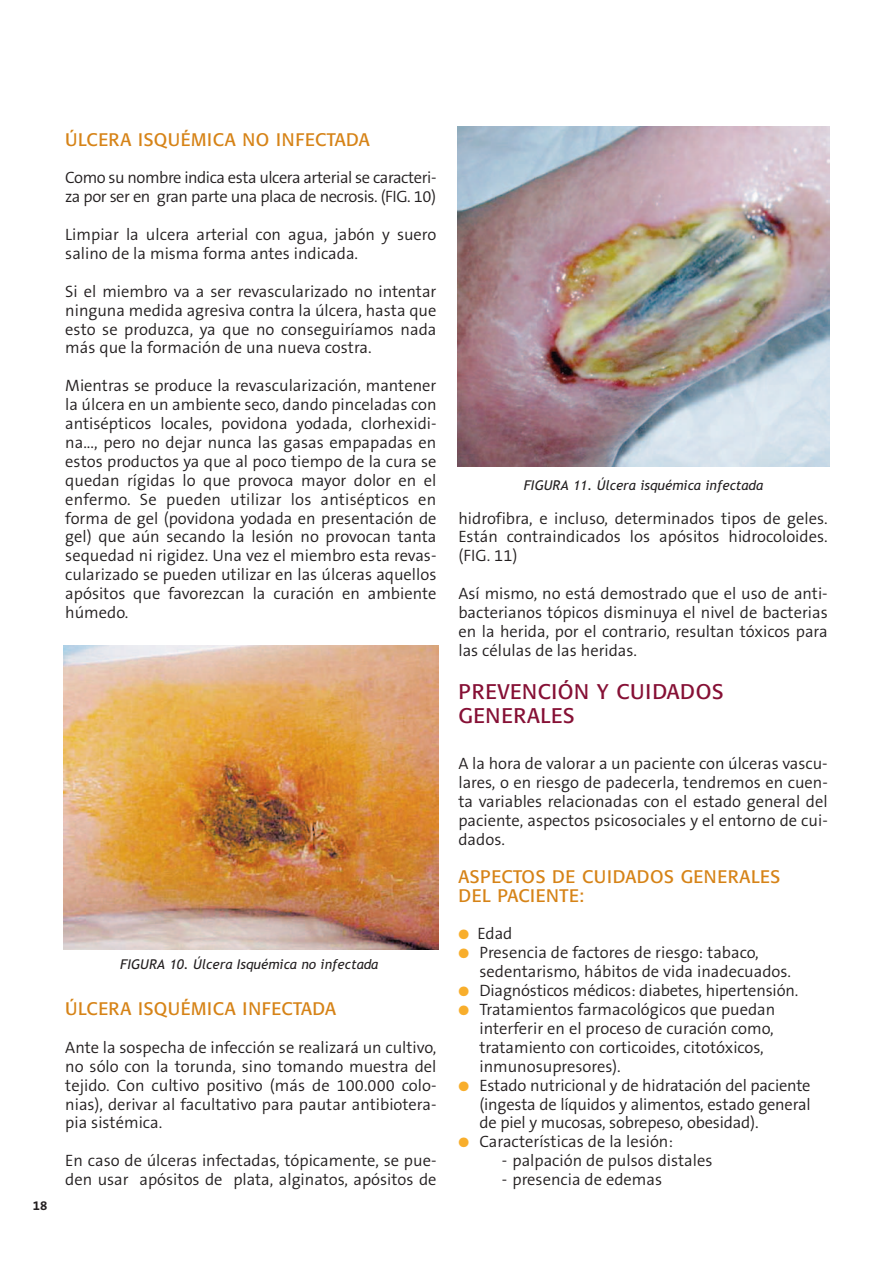
<style>
.page{position:relative;width:893px;height:1263px;background:#fff}
.page>*{position:absolute;margin:0;border:0;box-sizing:border-box;transform-origin:0 0}
.t1{font:21px/24px "Formata";letter-spacing:.03em;color:#861035}
.t2{font:18px/18.9px "Formata";letter-spacing:.03em;color:#d68317}
.t3{font:300 16.5px/18.9px "The Sans B4";color:#231f20;text-align:justify}
.t4{font:300 16.5px/18.9px "The Sans B4";letter-spacing:-.03em;color:#231f20}
.t5{font:italic 13.5px "Trebuchet MS";color:#231f20}
.t6{font:700 13.2px "The Sans B7";color:#231f20}
.s1{color:#f8ae2c}
</style>
<div class="page">
<img style="left:457px;top:126px;width:372px;height:340px">
<img style="left:64px;top:645px;width:374px;height:304px">
<p class="t2" style="left:65px;top:131px;width:306px">ÚLCERA ISQUÉMICA NO INFECTADA</p>
<p class="t4" style="left:65px;top:169px;width:373px">Como su nombre indica esta ulcera arterial se caracteri&shy;za por ser en gran parte una placa de necrosis. (FIG. 10)</p>
<p class="t3" style="left:65px;top:226px;width:373px">Limpiar la ulcera arterial con agua, jabón y suero salino de la misma forma antes indicada.</p>
<p class="t3" style="left:65px;top:282px;width:373px">Si el miembro va a ser revascularizado no intentar ninguna medida agresiva contra la úlcera, hasta que esto se produzca, ya que no conseguiríamos nada más que la formación de una nueva costra.</p>
<p class="t3" style="left:65px;top:377px;width:373px">Mientras se produce la revascularización, mantener la úlcera en un ambiente seco, dando pinceladas con antisépticos locales, povidona yodada, clorhexidi&shy;na..., pero no dejar nunca las gasas empapadas en estos productos ya que al poco tiempo de la cura se quedan rígidas lo que provoca mayor dolor en el enfermo. Se pueden utilizar los antisépticos en forma de gel (povidona yodada en presentación de gel) que aún secando la lesión no provocan tanta sequedad ni rigidez. Una vez el miembro esta revas&shy;cularizado se pueden utilizar en las úlceras aquellos apósitos que favorezcan la curación en ambiente húmedo.</p>
<p class="t6" style="left:33px;top:1199px;width:16px">18</p>
<p class="t5" style="left:120px;top:956px;width:260px">FIGURA 10. Úlcera Isquémica no infectada</p>
<p class="t2" style="left:65px;top:1001px;width:272px">ÚLCERA ISQUÉMICA INFECTADA</p>
<p class="t3" style="left:65px;top:1038px;width:373px">Ante la sospecha de infección se realizará un cultivo, no sólo con la torunda, sino tomando muestra del tejido. Con cultivo positivo (más de 100.000 colo&shy;nias), derivar al facultativo para pautar antibiotera&shy;pia sistémica.</p>
<p class="t3" style="left:65px;top:1152px;width:373px">En caso de úlceras infectadas, tópicamente, se pue&shy;den usar apósitos de plata, alginatos, apósitos de</p>
<p class="t5" style="left:524px;top:477px;width:241px">FIGURA 11. Úlcera isquémica infectada</p>
<p class="t3" style="left:458px;top:509px;width:371px">hidrofibra, e incluso, determinados tipos de geles.<br>Están contraindicados los apósitos hidrocoloides. (FIG. 11)</p>
<p class="t3" style="left:458px;top:585px;width:371px">Así mismo, no está demostrado que el uso de anti&shy;bacterianos tópicos disminuya el nivel de bacterias en la herida, por el contrario, resultan tóxicos para las células de las heridas.</p>
<p class="t1" style="left:458px;top:681px;width:267px">PREVENCIÓN Y CUIDADOS<br>GENERALES</p>
<p class="t3" style="left:458px;top:755px;width:371px">A la hora de valorar a un paciente con úlceras vascu&shy;lares, o en riesgo de padecerla, tendremos en cuen&shy;ta variables relacionadas con el estado general del paciente, aspectos psicosociales y el entorno de cui&shy;dados.</p>
<p class="t2" style="left:458px;top:868px;width:323px">ASPECTOS DE CUIDADOS GENERALES<br>DEL PACIENTE:</p>
<p class="t3" style="left:458px;top:925px;width:56px"><span class="s1">●</span> Edad</p>
<p class="t3" style="left:479px;top:944px;width:313px;text-indent:-21px"><span class="s1">●</span> Presencia de factores de riesgo: tabaco, sedentarismo, hábitos de vida inadecuados.</p>
<p class="t3" style="left:458px;top:982px;width:341px"><span class="s1">●</span> Diagnósticos médicos: diabetes, hipertensión.</p>
<p class="t3" style="left:479px;top:1000px;width:297px;text-align:left;text-indent:-21px"><span class="s1">●</span> Tratamientos farmacológicos que puedan interferir en el proceso de curación como, tratamiento con corticoides, citotóxicos, inmunosupresores).</p>
<p class="t3" style="left:479px;top:1076px;width:333px;text-indent:-21px"><span class="s1">●</span> Estado nutricional y de hidratación del paciente (ingesta de líquidos y alimentos, estado general de piel y mucosas, sobrepeso, obesidad).</p>
<p class="t3" style="left:458px;top:1133px;width:216px"><span class="s1">●</span> Características de la lesión:</p>
<p class="t3" style="left:502px;top:1152px;width:212px">- palpación de pulsos distales</p>
<p class="t3" style="left:502px;top:1171px;width:162px">- presencia de edemas</p>
</div>
